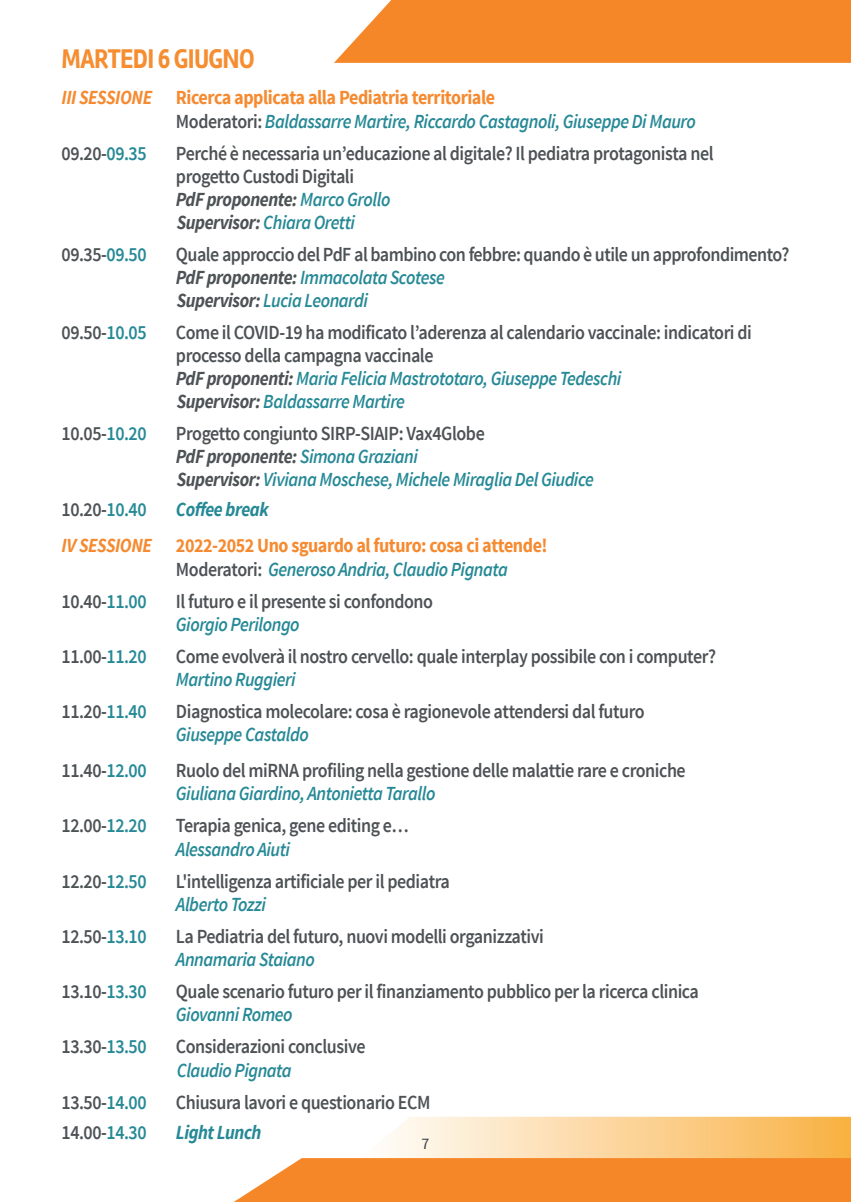
<style>
.page{position:relative;width:851px;height:1202px;background:#fff}
.page>*{position:absolute;margin:0;border:0;box-sizing:border-box;transform-origin:0 0}
.t1{font:700 28px "Rambla";letter-spacing:-.025em;color:#f68d30;scale:.9 1}
.t2{font:600 20px/23px "Source Sans Pro";letter-spacing:-.025em;color:#4d5255;scale:.9 1}
.t3{font:italic 600 20px/23px "Source Sans Pro";letter-spacing:-.025em;color:#268996;scale:.9 1}
.t4{font:700 20px/36px "Source Sans Pro";letter-spacing:-.025em;color:#f58a30;scale:.9 1}
.t5{font:italic 700 20px "Source Sans Pro";letter-spacing:-.025em;color:#268996;scale:.9 1}
.t6{font:16px "Source Sans Pro";color:#323e49}
.s1{font-weight:700;color:#f58a30}
.s2{font-weight:700;font-style:normal;color:#f58a30}
.s3{font-style:normal;color:#4d5255}
.s4{color:#268996}
.s5{font-weight:700;font-style:italic}
.s6{font-style:italic;color:#268996}
.s7{font-weight:700;color:#4d5255}
.s8{font-style:italic}
</style>
<div class="page">
<svg style="left:334px;top:0;width:516px;height:63px;background:#f58e35"></svg>
<svg style="left:234px;top:1117px;width:616px;height:85px"></svg>
<h1 class="t1" style="left:62px;top:42px;width:216px">MARTEDI 6 GIUGNO</h1>
<p class="t3" style="left:176px;top:86px;width:579px;line-height:24px;text-indent:-114px"><span class="s1">III SESSIONE</span> <span class="s2">Ricerca applicata alla Pediatria territoriale<br></span><span class="s3">Moderatori:</span> Baldassarre Martire, Riccardo Castagnoli, Giuseppe Di Mauro</p>
<p class="t2" style="left:62px;top:143px;width:96px">09.20-<span class="s4">09.35</span></p>
<p class="t2" style="left:176px;top:143px;width:599px">Perché è necessaria un’educazione al digitale? Il pediatra protagonista nel progetto Custodi Digitali<br><span class="s5">PdF proponente:</span> <span class="s6">Marco Grollo<br></span><span class="s5">Supervisor:</span> <span class="s6">Chiara Oretti</span></p>
<p class="t2" style="left:62px;top:244px;width:96px">09.35-<span class="s4">09.50</span></p>
<p class="t2" style="left:176px;top:244px;width:683px">Quale approccio del PdF al bambino con febbre: quando è utile un approfondimento?<br><span class="s5">PdF proponente:</span> <span class="s6">Immacolata Scotese<br></span><span class="s5">Supervisor:</span> <span class="s6">Lucia Leonardi</span></p>
<p class="t2" style="left:62px;top:322px;width:96px">09.50-<span class="s4">10.05</span></p>
<p class="t2" style="left:176px;top:322px;width:641px">Come il COVID-19 ha modificato l’aderenza al calendario vaccinale: indicatori di processo della campagna vaccinale<br><span class="s5">PdF proponenti:</span> <span class="s6">Maria Felicia Mastrototaro, Giuseppe Tedeschi<br></span><span class="s5">Supervisor:</span> <span class="s6">Baldassarre Martire</span></p>
<p class="t2" style="left:62px;top:423px;width:96px">10.05-<span class="s4">10.20</span></p>
<p class="t3" style="left:176px;top:422px;width:466px"><span class="s3">Progetto congiunto SIRP-SIAIP: Vax4Globe<br></span><span class="s7">PdF proponente:</span> Simona Graziani<br><span class="s7">Supervisor:</span> Viviana Moschese, Michele Miraglia Del Giudice</p>
<p class="t2" style="left:62px;top:499px;width:96px">10.20-<span class="s4">10.40</span></p>
<p class="t4" style="left:62px;top:492px;width:541px;text-indent:114px"><span class="s6">Coffee break<br></span><span class="s8">IV SESSIONE</span> 2022-2052 Uno sguardo al futuro: cosa ci attende!</p>
<p class="t3" style="left:176px;top:558px;width:370px"><span class="s3">Moderatori:</span> Generoso Andria, Claudio Pignata</p>
<p class="t2" style="left:62px;top:591px;width:96px">10.40-<span class="s4">11.00</span></p>
<p class="t2" style="left:176px;top:591px;width:287px">Il futuro e il presente si confondono</p>
<p class="t3" style="left:176px;top:613px;width:139px">Giorgio Perilongo</p>
<p class="t2" style="left:62px;top:646px;width:96px">11.00-<span class="s4">11.20</span></p>
<p class="t2" style="left:176px;top:646px;width:601px">Come evolverà il nostro cervello: quale interplay possibile con i computer?</p>
<p class="t3" style="left:176px;top:668px;width:135px">Martino Ruggieri</p>
<p class="t2" style="left:62px;top:701px;width:96px">11.20-<span class="s4">11.40</span></p>
<p class="t2" style="left:176px;top:701px;width:522px">Diagnostica molecolare: cosa è ragionevole attendersi dal futuro</p>
<p class="t3" style="left:176px;top:723px;width:149px">Giuseppe Castaldo</p>
<p class="t2" style="left:62px;top:760px;width:96px">11.40-<span class="s4">12.00</span></p>
<p class="t2" style="left:176px;top:760px;width:568px">Ruolo del miRNA profiling nella gestione delle malattie rare e croniche</p>
<p class="t3" style="left:176px;top:782px;width:290px">Giuliana Giardino, Antonietta Tarallo</p>
<p class="t2" style="left:62px;top:815px;width:96px">12.00-<span class="s4">12.20</span></p>
<p class="t2" style="left:176px;top:815px;width:260px">Terapia genica, gene editing e…</p>
<p class="t3" style="left:176px;top:838px;width:128px">Alessandro Aiuti</p>
<p class="t2" style="left:62px;top:871px;width:96px">12.20-<span class="s4">12.50</span></p>
<p class="t2" style="left:176px;top:871px;width:306px">L'intelligenza artificiale per il pediatra</p>
<p class="t3" style="left:176px;top:893px;width:101px">Alberto Tozzi</p>
<p class="t2" style="left:62px;top:926px;width:96px">12.50-<span class="s4">13.10</span></p>
<p class="t2" style="left:176px;top:926px;width:410px">La Pediatria del futuro, nuovi modelli organizzativi</p>
<p class="t3" style="left:176px;top:948px;width:156px">Annamaria Staiano</p>
<p class="t2" style="left:62px;top:981px;width:96px">13.10-<span class="s4">13.30</span></p>
<p class="t2" style="left:176px;top:981px;width:582px">Quale scenario futuro per il finanziamento pubblico per la ricerca clinica</p>
<p class="t3" style="left:176px;top:1003px;width:131px">Giovanni Romeo</p>
<p class="t2" style="left:62px;top:1036px;width:96px">13.30-<span class="s4">13.50</span></p>
<p class="t2" style="left:176px;top:1036px;width:212px">Considerazioni conclusive</p>
<p class="t3" style="left:177px;top:1059px;width:129px">Claudio Pignata</p>
<p class="t2" style="left:62px;top:1092px;width:96px">13.50-<span class="s4">14.00</span></p>
<p class="t2" style="left:176px;top:1092px;width:284px">Chiusura lavori e questionario ECM</p>
<p class="t2" style="left:62px;top:1122px;width:96px">14.00-<span class="s4">14.30</span></p>
<p class="t5" style="left:176px;top:1120px;width:96px">Light Lunch</p>
<p class="t6" style="left:421px;top:1133px;width:9px">7</p>
</div>
